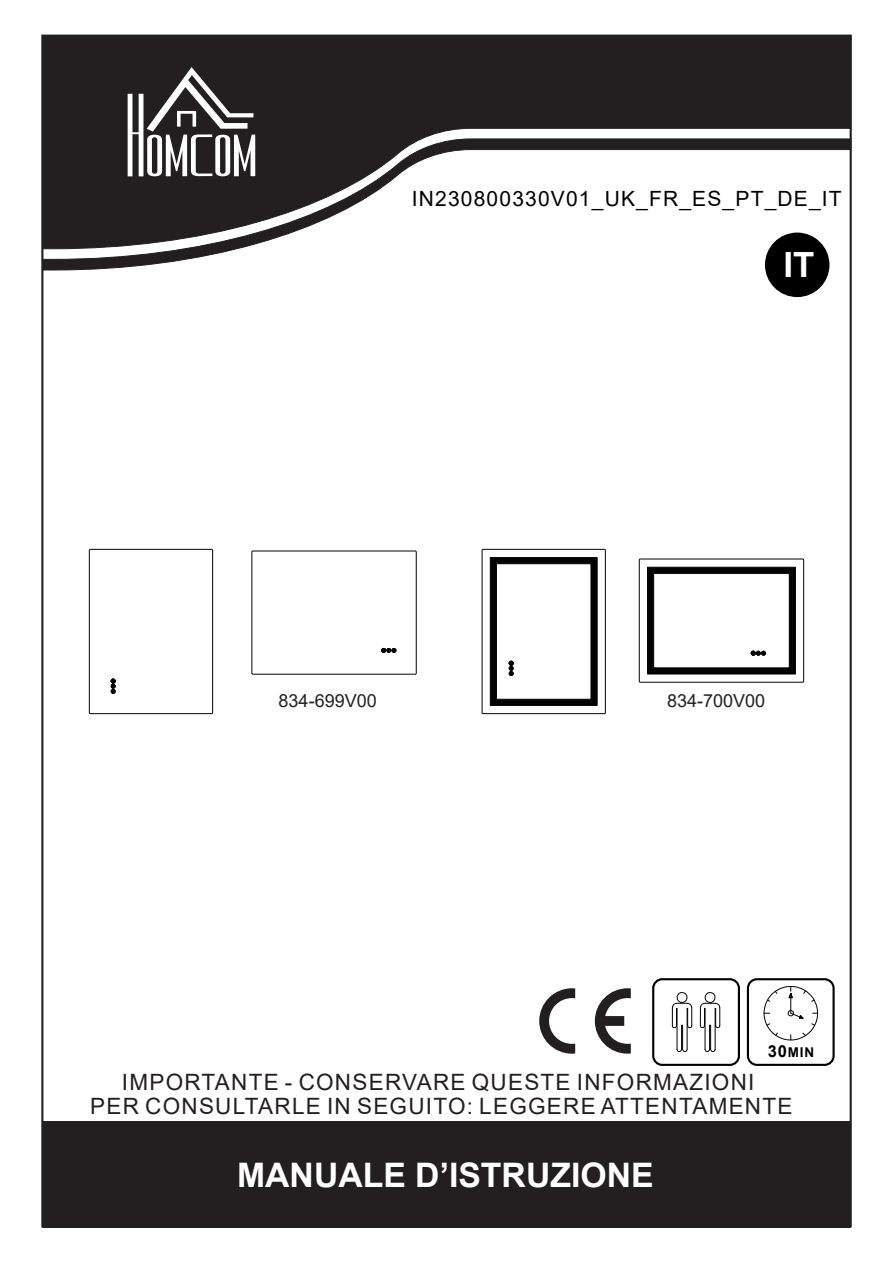
<style>
.page{position:relative;width:893px;height:1263px;background:#fff}
.page>*{position:absolute;margin:0;border:0;box-sizing:border-box;transform-origin:0 0}
.t1{font:700 34.8px "Arial";color:#fff}
.t2{font:700 33.75px "Arial";color:#fff}
.t3{font:22.5px/24px "Arial";letter-spacing:.055em;color:#231f20;text-align:center}
.t4{font:21px "Arial";letter-spacing:.055em;color:#000}
.t5{font:18px "Arial";color:#231f20}
.t6{font:700 13.5px "Arial";color:#000}
.s1{font-size:16.5px}
</style>
<div class="page">
<div style="left:765px;top:233px;width:64px;height:64px;background:#000;border-radius:50%"></div>
<div style="left:42px;top:1121px;width:808px;height:106px;background:#231f20"></div>
<svg style="left:763px;top:986px;width:55px;height:55px"></svg>
<div style="left:746px;top:978px;width:88px;height:88px;border:2px solid #000;border-radius:9px"></div>
<div style="left:652px;top:978px;width:88px;height:88px;border:2px solid #000;border-radius:9px"></div>
<svg style="left:699px;top:992px;width:21px;height:60px"></svg>
<svg style="left:671px;top:992px;width:21px;height:60px"></svg>
<svg style="left:539px;top:988px;width:91px;height:66px"></svg>
<div style="left:251px;top:551px;width:165px;height:124px;border:1px solid #030303"></div>
<svg style="left:381px;top:648px;width:15px;height:4px"></svg>
<div style="left:89px;top:549px;width:124px;height:165px;border:1px solid #030303"></div>
<svg style="left:111px;top:679px;width:4px;height:14px"></svg>
<div style="left:639px;top:559px;width:165px;height:124px;border:1px solid #030303"></div>
<svg style="left:647px;top:567px;width:148px;height:107px"></svg>
<div style="left:482px;top:549px;width:123px;height:165px;border:1px solid #030303"></div>
<svg style="left:490px;top:558px;width:107px;height:147px"></svg>
<div style="left:42px;top:35px;width:809px;height:103px;background:#231f20"></div>
<svg style="left:42px;top:138px;width:809px;height:133px"></svg>
<svg style="left:128px;top:67px;width:127px;height:109px"></svg>
<p class="t4" style="left:412px;top:184px;width:431px">IN230800330V01_UK_FR_ES_PT_DE_IT</p>
<h1 class="t1" style="left:783px;top:240px;width:32px">IT</h1>
<p class="t5" style="left:278px;top:688px;width:100px">834-699V00</p>
<p class="t5" style="left:667px;top:688px;width:100px">834-700V00</p>
<p class="t6" style="left:767px;top:1043px;width:48px"><span class="s1">30</span>MIN</p>
<p class="t3" style="left:90px;top:1070px;width:703px">IMPORTANTE - CONSERVARE QUESTE INFORMAZIONI<br>PER CONSULTARLE IN SEGUITO: LEGGERE ATTENTAMENTE</p>
<h2 class="t2" style="left:237px;top:1151px;width:418px">MANUALE D’ISTRUZIONE</h2>
</div>
